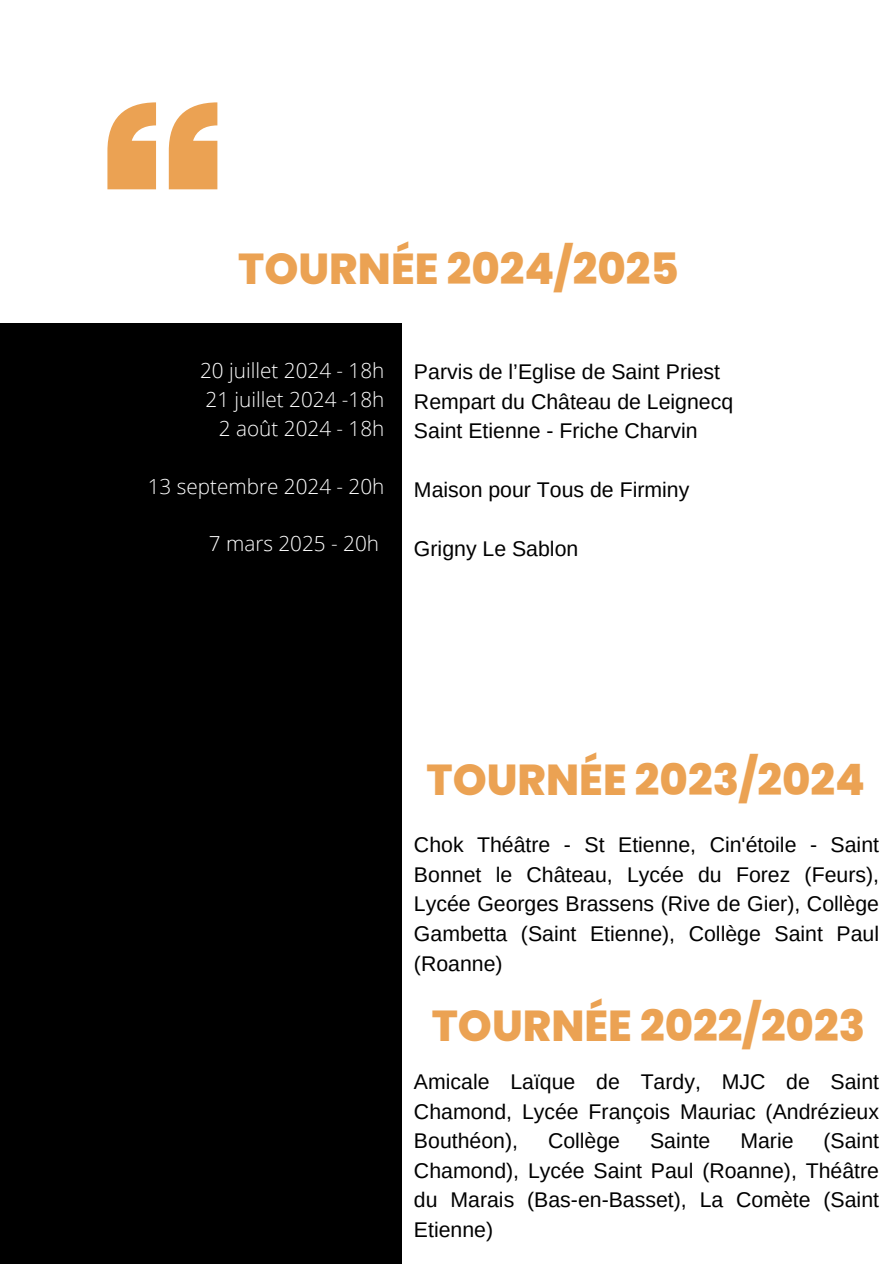
<style>
.page{position:relative;width:894px;height:1264px;background:#fff}
.page>*{position:absolute;margin:0;border:0;box-sizing:border-box;transform-origin:0 0}
.t1{font:800 43.2px "Poppins";color:#eba253}
.t2{font:21.3px/29.5px "Arimo";color:#000;text-align:justify}
.t3{font:300 20.7px "Open Sans";color:#fff}
</style>
<div class="page">
<svg style="left:107px;top:102px;width:110px;height:87px"></svg>
<div style="left:0;top:323px;width:401px;height:940px;background:#000"></div>
<h1 class="t1" style="left:238px;top:238px;width:442px">TOURNÉE 2024/2025</h1>
<p class="t3" style="left:200px;top:356px;width:186px">20 juillet 2024 - 18h</p>
<p class="t3" style="left:205px;top:385px;width:180px">21 juillet 2024 -18h</p>
<p class="t3" style="left:219px;top:414px;width:167px">2 août 2024 - 18h</p>
<p class="t3" style="left:148px;top:471px;width:238px">13 septembre 2024 - 20h</p>
<p class="t3" style="left:209px;top:529px;width:172px">7 mars 2025 - 20h</p>
<p class="t2" style="left:414px;top:357px;width:307px">Parvis de l’Eglise de Saint Priest</p>
<p class="t2" style="left:414px;top:386px;width:320px">Rempart du Château de Leignecq</p>
<p class="t2" style="left:414px;top:416px;width:285px">Saint Etienne - Friche Charvin</p>
<p class="t2" style="left:414px;top:475px;width:277px">Maison pour Tous de Firminy</p>
<p class="t2" style="left:414px;top:534px;width:166px">Grigny Le Sablon</p>
<p class="t1" style="left:426px;top:749px;width:440px">TOURNÉE 2023/2024</p>
<p class="t2" style="left:414px;top:830px;width:466px">Chok Théâtre - St Etienne, Cin'étoile - Saint Bonnet le Château, Lycée du Forez (Feurs), Lycée Georges Brassens (Rive de Gier), Collège Gambetta (Saint Etienne), Collège Saint Paul (Roanne)</p>
<p class="t1" style="left:431px;top:995px;width:434px">TOURNÉE 2022/2023</p>
<p class="t2" style="left:414px;top:1066px;width:466px">Amicale Laïque de Tardy, MJC de Saint Chamond, Lycée François Mauriac (Andrézieux Bouthéon),</p>
<p class="t2" style="left:548px;top:1125px;width:74px">Collège</p>
<p class="t2" style="left:650px;top:1125px;width:62px">Sainte</p>
<p class="t2" style="left:740px;top:1125px;width:55px">Marie</p>
<p class="t2" style="left:414px;top:1125px;width:466px;text-indent:409px">(Saint Chamond), Lycée Saint Paul (Roanne), Théâtre du Marais (Bas-en-Basset), La Comète (Saint Etienne)</p>
</div>
